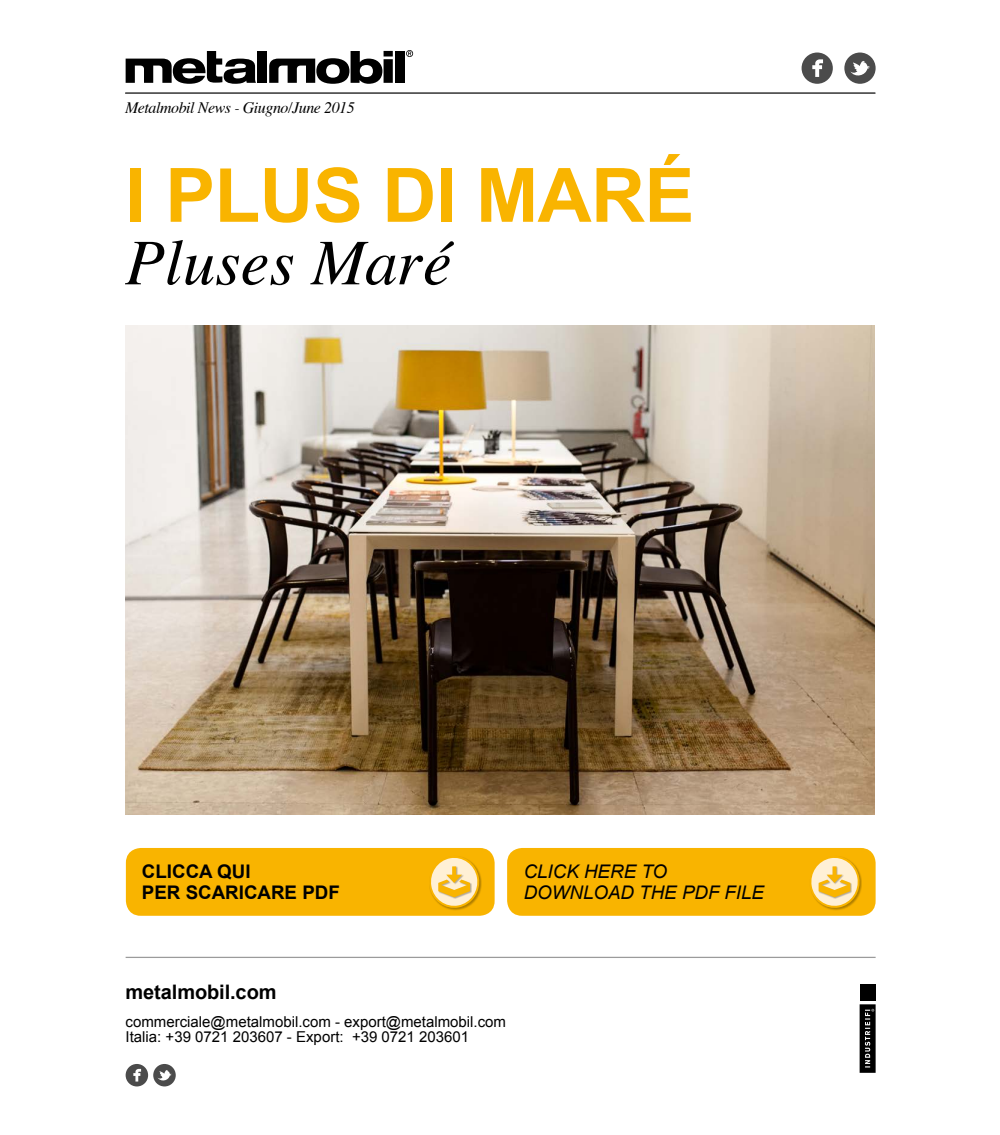
<style>
.page{position:relative;width:1000px;height:1135px;background:#fff}
.page>*{position:absolute;margin:0;border:0;box-sizing:border-box;transform-origin:0 0}
.t1{font:700 75px "Arial";letter-spacing:-.01em;color:#f9b400}
.t2{font:italic 65px "Times";color:#000}
.t3{font:700 20px "Arial";letter-spacing:-.005em;color:#000}
.t4{font:italic 18.75px/20px "Arial";color:#000}
.t5{font:700 18.75px/20px "Arial";color:#000}
.t6{font:italic 15.88px "Times";letter-spacing:-.025em;color:#000}
.t7{font:15px/15px "Arial";color:#000}
</style>
<div class="page">
<svg style="left:802px;top:52px;width:31px;height:32px"></svg>
<svg style="left:844px;top:52px;width:32px;height:32px"></svg>
<div style="left:258px;top:51px;width:9px;height:32px;background:#000"></div>
<div style="left:395px;top:51px;width:9px;height:32px;background:#000"></div>
<svg style="left:126px;top:51px;width:130px;height:33px"></svg>
<svg style="left:269px;top:51px;width:124px;height:33px"></svg>
<svg style="left:406px;top:50px;width:7px;height:7px"></svg>
<hr style="left:126px;top:92px;width:750px;height:2px;background:#4b4b4b">
<hr style="left:125px;top:92px;width:750px;height:2px;background:#4b4b4b">
<hr style="left:126px;top:956px;width:750px;height:2px;background:#9b9b9b">
<div style="left:860px;top:984px;width:16px;height:16px;background:#000"></div>
<svg style="left:860px;top:1004px;width:16px;height:68px"></svg>
<svg style="left:126px;top:1064px;width:50px;height:22px"></svg>
<img style="left:125px;top:325px;width:750px;height:489px">
<div style="left:126px;top:848px;width:369px;height:67px;background:#f9b400;border-radius:15px"></div>
<div style="left:429px;top:855px;width:53px;height:55px;background:#000;opacity:.3"></div>
<svg style="left:429px;top:855px;width:52px;height:54px"></svg>
<div style="left:507px;top:848px;width:369px;height:67px;background:#f9b400;border-radius:15px"></div>
<svg style="left:811px;top:857px;width:51px;height:52px"></svg>
<p class="t6" style="left:125px;top:94px;width:231px">Metalmobil News - Giugno/June 2015</p>
<h1 class="t1" style="left:125px;top:146px;width:571px">I PLUS DI MARÉ</h1>
<h2 class="t2" style="left:125px;top:206px;width:328px">Pluses Maré</h2>
<p class="t5" style="left:142px;top:862px;width:199px">CLICCA QUI<br>PER SCARICARE PDF</p>
<p class="t4" style="left:524px;top:862px;width:242px">CLICK HERE TO<br>DOWNLOAD THE PDF FILE</p>
<h3 class="t3" style="left:126px;top:978px;width:152px">metalmobil.com</h3>
<p class="t7" style="left:126px;top:1014px;width:382px">commerciale@metalmobil.com - export@metalmobil.com<br>Italia: +39 0721 203607 - Export: +39 0721 203601</p>
</div>
